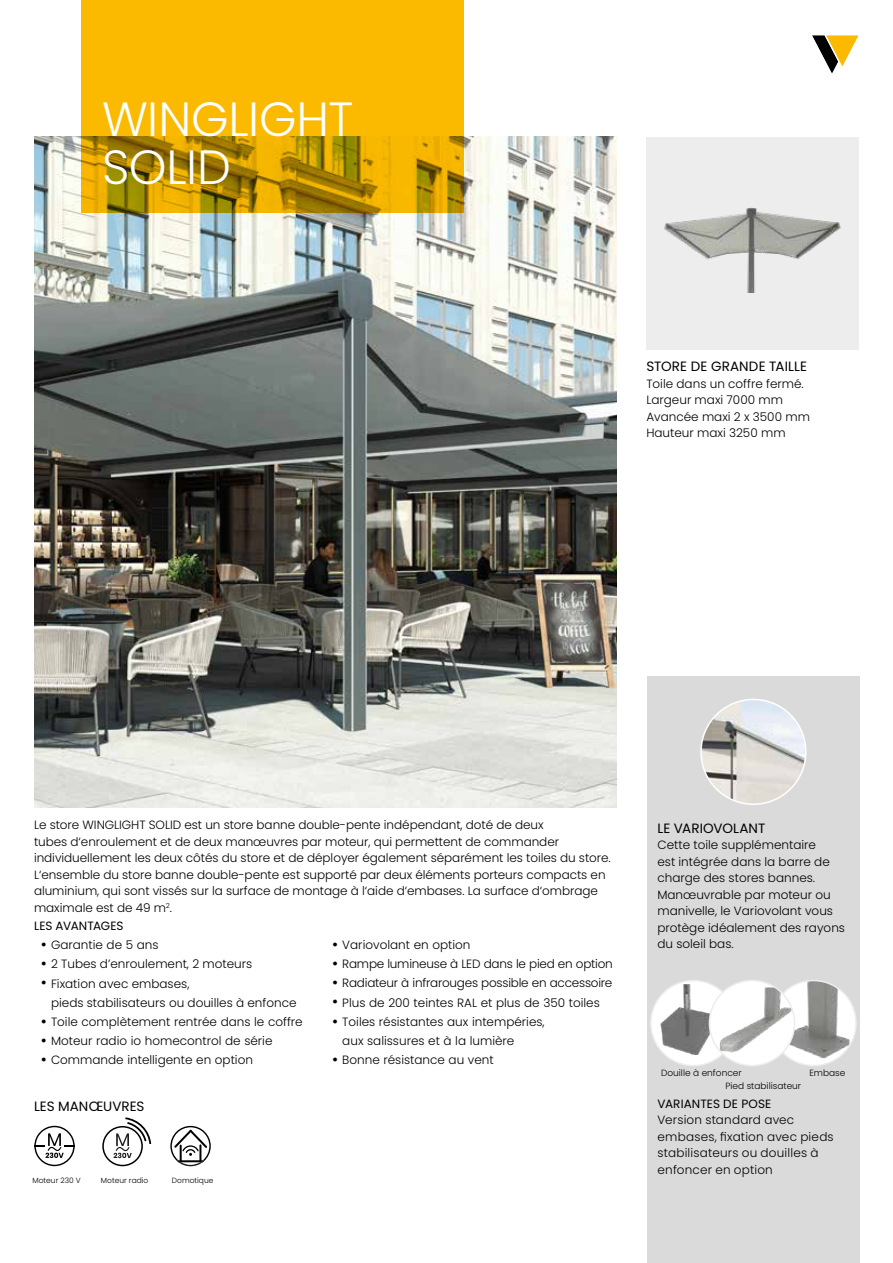
<style>
.page{position:relative;width:893px;height:1263px;background:#fff}
.page>*{position:absolute;margin:0;border:0;box-sizing:border-box;transform-origin:0 0}
.t1{font:300 48px/48px "Poppins";letter-spacing:-.005em;color:#fff}
.t2{font:13.5px "Poppins";letter-spacing:.01em;color:#000}
.t3{font:300 12px/16.5px "Poppins";color:#000}
.t4{font:300 12px "Poppins";letter-spacing:-.02em;color:#000}
.t5{font:12px "Poppins";letter-spacing:.005em;color:#000}
.t6{font:300 9px "Poppins";color:#000}
.t7{font:300 7.5px "Poppins";color:#000}
.s1{font-size:16.5px}
</style>
<div class="page">
<svg style="left:812px;top:35px;width:47px;height:39px"></svg>
<img style="left:34px;top:136px;width:583px;height:672px">
<svg style="left:81px;top:0;width:382px;height:213px;background:#e5ab00"></svg>
<div style="left:646px;top:137px;width:213px;height:212px;background:#ededed"></div>
<img style="left:664px;top:207px;width:177px;height:86px">
<div style="left:647px;top:676px;width:213px;height:587px;background:#dadada"></div>
<div style="left:771px;top:980px;width:85px;height:85px;background:#fff;border-radius:50%"></div>
<img style="left:778px;top:980px;width:73px;height:81px">
<div style="left:770px;top:980px;width:87px;height:86px;border:2px solid #ededed;border-radius:50%"></div>
<div style="left:651px;top:980px;width:85px;height:85px;background:#fff;border-radius:50%"></div>
<img style="left:660px;top:984px;width:53px;height:71px">
<div style="left:650px;top:980px;width:87px;height:86px;border:2px solid #ededed;border-radius:50%"></div>
<div style="left:709px;top:980px;width:85px;height:85px;background:#fff;border-radius:50%"></div>
<img style="left:718px;top:987px;width:74px;height:66px">
<div style="left:709px;top:980px;width:86px;height:86px;border:2px solid #ededed;border-radius:50%"></div>
<img style="left:701px;top:699px;width:105px;height:105px;border-radius:52px">
<div style="left:700px;top:699px;width:106px;height:106px;border:2px solid #fff;border-radius:50%"></div>
<svg style="left:34px;top:1126px;width:41px;height:40px"></svg>
<svg style="left:102px;top:1117px;width:49px;height:49px"></svg>
<svg style="left:170px;top:1126px;width:41px;height:40px"></svg>
<h1 class="t1" style="left:102px;top:95px;width:253px">WINGLIGHT<br>SOLID</h1>
<p class="t2" style="left:646px;top:359px;width:162px">STORE DE GRANDE TAILLE</p>
<p class="t3" style="left:646px;top:375px;width:165px">Toile dans un coffre fermé.<br>Largeur maxi 7000 mm<br>Avancée maxi 2 x 3500 mm<br>Hauteur maxi 3250 mm</p>
<p class="t3" style="left:34px;top:817px;width:578px">Le store WINGLIGHT SOLID est un store banne double-pente indépendant, doté de deux<br>tubes d‘enroulement et de deux manœuvres par moteur, qui permettent de commander individuellement les deux côtés du store et de déployer également séparément les toiles du store.<br>L‘ensemble du store banne double-pente est supporté par deux éléments porteurs compacts en aluminium, qui sont vissés sur la surface de montage à l‘aide d‘embases. La surface d‘ombrage maximale est de 49 m<sup>2</sup>.</p>
<p class="t5" style="left:34px;top:919px;width:91px">LES AVANTAGES</p>
<p class="t3" style="left:41px;top:937px;width:119px"><span class="s1">•</span> Garantie de 5 ans</p>
<p class="t3" style="left:41px;top:956px;width:213px"><span class="s1">•</span> 2 Tubes d’enroulement, 2 moteurs</p>
<p class="t3" style="left:51px;top:974px;width:247px;line-height:19.2px;text-indent:-10px"><span class="s1">•</span> Fixation avec embases,<br>pieds stabilisateurs ou douilles à enfonce</p>
<p class="t3" style="left:41px;top:1013px;width:263px"><span class="s1">•</span> Toile complètement rentrée dans le coffre</p>
<p class="t3" style="left:41px;top:1032px;width:233px"><span class="s1">•</span> Moteur radio io homecontrol de série</p>
<p class="t3" style="left:41px;top:1052px;width:214px"><span class="s1">•</span> Commande intelligente en option</p>
<p class="t2" style="left:34px;top:1099px;width:112px">LES MANŒUVRES</p>
<p class="t7" style="left:32px;top:1176px;width:50px">Moteur 230 V</p>
<p class="t7" style="left:101px;top:1176px;width:49px">Moteur radio</p>
<p class="t7" style="left:172px;top:1176px;width:43px">Domotique</p>
<p class="t3" style="left:332px;top:937px;width:140px"><span class="s1">•</span> Variovolant en option</p>
<p class="t4" style="left:332px;top:957px;width:282px"><span class="s1">•</span> Rampe lumineuse à LED dans le pied en option</p>
<p class="t4" style="left:332px;top:976px;width:282px"><span class="s1">•</span> Radiateur à infrarouges possible en accessoire</p>
<p class="t3" style="left:332px;top:994px;width:269px"><span class="s1">•</span> Plus de 200 teintes RAL et plus de 350 toiles</p>
<p class="t3" style="left:342px;top:1012px;width:204px;line-height:19.2px;text-indent:-10px"><span class="s1">•</span> Toiles résistantes aux intempéries, aux salissures et à la lumière</p>
<p class="t3" style="left:332px;top:1051px;width:163px"><span class="s1">•</span> Bonne résistance au vent</p>
<p class="t2" style="left:657px;top:820px;width:109px">LE VARIOVOLANT</p>
<p class="t3" style="left:657px;top:837px;width:189px">Cette toile supplémentaire<br>est intégrée dans la barre de charge des stores bannes.<br>Manœuvrable par moteur ou manivelle, le Variovolant vous protège idéalement des rayons du soleil bas.</p>
<p class="t6" style="left:661px;top:1068px;width:82px">Douille à enfoncer</p>
<p class="t6" style="left:809px;top:1068px;width:38px">Embase</p>
<p class="t6" style="left:725px;top:1081px;width:77px">Pied stabilisateur</p>
<p class="t5" style="left:658px;top:1096px;width:115px">VARIANTES DE POSE</p>
<p class="t3" style="left:658px;top:1112px;width:178px">Version standard avec embases, fixation avec pieds stabilisateurs ou douilles à enfoncer en option</p>
</div>
